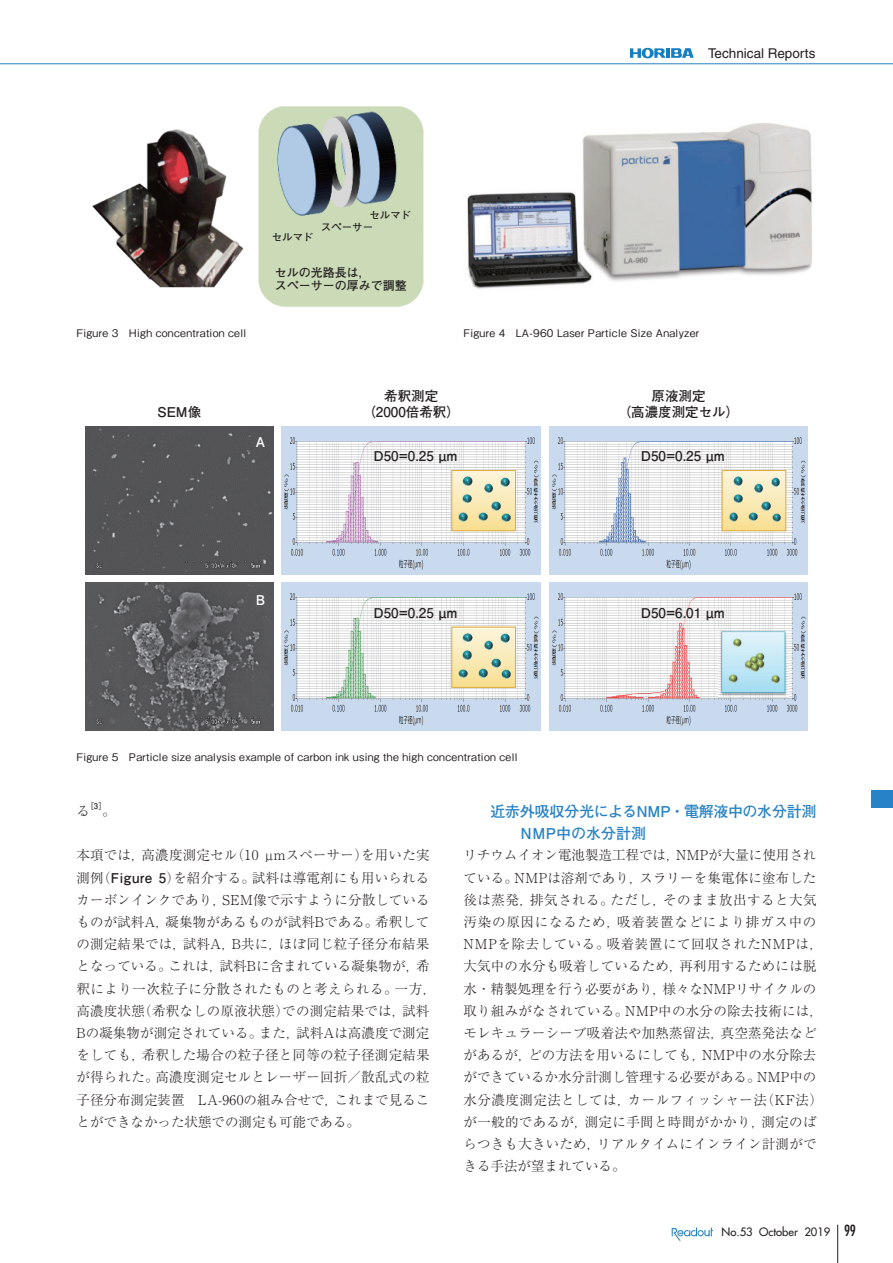
<style>
.page{position:relative;width:893px;height:1263px;background:#fff}
.page>*{position:absolute;margin:0;border:0;box-sizing:border-box;transform-origin:0 0}
.t1{font:700 15px/22.2px "Futo Go B101 Pro";letter-spacing:-.01em;color:#2783c5}
.t2{font:300 13.5px/22.2px "Ryumin Pro";letter-spacing:.015em;color:#231f20}
.t3{font:700 13.5px/16.5px "Futo Go B101 Pro";color:#231f20;text-align:center}
.t4{font:13.5px "Helvetica LT Std";color:#231f20}
.t5{font:700 13.5px "Futo Go B101 Pro";color:#fff}
.t6{font:700 12px/13.5px "Futo Go B101 Pro";color:#231f20}
.t7{font:11.25px "Futura";color:#231f20}
.t8{font:500 10.5px "Gothic BBB Pro";letter-spacing:.03em;color:#231f20}
.t9{font:700 10.5px/12.8px "Futo Go B101 Pro";color:#231f20}
.t10{font:700 7.8px "Futo Go B101 Pro";color:#231f20}
.s1{font-family:"Futo Go B101 Pro";font-weight:700}
.s2{font-stretch:condensed;font-size:15px}
</style>
<div class="page">
<hr style="left:0;top:63px;width:893px;height:1px;background:#2783c5">
<hr style="left:837px;top:1225px;width:1px;height:38px;background:#231f20">
<svg style="left:672px;top:1227px;width:41px;height:14px"></svg>
<svg style="left:630px;top:48px;width:64px;height:10px"></svg>
<img style="left:92px;top:129px;width:152px;height:158px">
<img style="left:258px;top:106px;width:166px;height:201px">
<img style="left:467px;top:123px;width:345px;height:166px">
<img style="left:549px;top:583px;width:259px;height:148px">
<img style="left:549px;top:426px;width:259px;height:148px">
<img style="left:282px;top:583px;width:259px;height:148px">
<img style="left:282px;top:426px;width:259px;height:148px">
<img style="left:719px;top:630px;width:70px;height:67px">
<div style="left:85px;top:426px;width:188px;height:148px;background:#535456"></div>
<img style="left:85px;top:583px;width:188px;height:148px">
<img style="left:453px;top:629px;width:61px;height:57px">
<svg style="left:463px;top:651px;width:9px;height:8px"></svg>
<svg style="left:484px;top:640px;width:8px;height:9px"></svg>
<svg style="left:463px;top:633px;width:9px;height:9px"></svg>
<svg style="left:501px;top:634px;width:8px;height:9px"></svg>
<svg style="left:459px;top:669px;width:9px;height:9px"></svg>
<svg style="left:478px;top:659px;width:32px;height:19px"></svg>
<div style="left:451px;top:627px;width:65px;height:61px;border:1px solid #dcab41"></div>
<img style="left:453px;top:472px;width:61px;height:57px">
<svg style="left:463px;top:494px;width:9px;height:9px"></svg>
<svg style="left:484px;top:484px;width:8px;height:9px"></svg>
<svg style="left:463px;top:477px;width:9px;height:8px"></svg>
<svg style="left:501px;top:477px;width:8px;height:9px"></svg>
<svg style="left:459px;top:513px;width:9px;height:8px"></svg>
<svg style="left:478px;top:502px;width:32px;height:20px"></svg>
<div style="left:451px;top:470px;width:65px;height:61px;border:1px solid #dcab41"></div>
<img style="left:724px;top:472px;width:60px;height:57px">
<svg style="left:733px;top:494px;width:9px;height:9px"></svg>
<svg style="left:754px;top:484px;width:9px;height:9px"></svg>
<svg style="left:733px;top:477px;width:9px;height:8px"></svg>
<svg style="left:771px;top:477px;width:9px;height:9px"></svg>
<svg style="left:729px;top:513px;width:9px;height:8px"></svg>
<svg style="left:749px;top:502px;width:32px;height:20px"></svg>
<div style="left:722px;top:470px;width:64px;height:61px;border:1px solid #dcab41"></div>
<div style="left:872px;top:790px;width:21px;height:17px;background:#2783c5"></div>
<p class="t4" style="left:708px;top:45px;width:109px">Technical Reports</p>
<p class="t9" style="left:321px;top:207px;width:92px;text-indent:49px">セルマドスペーサー</p>
<p class="t9" style="left:272px;top:229px;width:44px">セルマド</p>
<p class="t6" style="left:275px;top:264px;width:134px">セルの光路長は，<br>スペーサーの厚みで調整</p>
<p class="t8" style="left:77px;top:324px;width:171px">Figure 3 High concentration cell</p>
<p class="t8" style="left:463px;top:324px;width:237px">Figure 4 LA-960 Laser Particle Size Analyzer</p>
<p class="t3" style="left:157px;top:402px;width:45px">SEM像</p>
<p class="t5" style="left:256px;top:431px;width:11px">A</p>
<p class="t5" style="left:256px;top:589px;width:11px">B</p>
<p class="t3" style="left:362px;top:386px;width:99px">希釈測定（2000倍希釈）</p>
<p class="t3" style="left:618px;top:386px;width:123px">原液測定<br>（高濃度測定セル）</p>
<p class="t3" style="left:373px;top:446px;width:86px">D50=0.25 µm</p>
<p class="t3" style="left:641px;top:446px;width:86px">D50=0.25 µm</p>
<p class="t3" style="left:373px;top:603px;width:86px">D50=0.25 µm</p>
<p class="t3" style="left:641px;top:603px;width:86px">D50=6.01 µm</p>
<p class="t8" style="left:77px;top:749px;width:442px">Figure 5 Particle size analysis example of carbon ink using the high concentration cell</p>
<p class="t2" style="left:77px;top:799px;width:15px">る</p>
<p class="t10" style="left:86px;top:800px;width:22px">［3］</p>
<p class="t2" style="left:102px;top:799px;width:15px">。</p>
<p class="t2" style="left:77px;top:843px;width:361px">本項では，高濃度測定セル（10 µmスペーサー）を用いた実測例（<span class="s1">Figure 5</span>）を紹介する。試料は導電剤にも用いられるカーボンインクであり，SEM像で示すように分散しているものが試料A，凝集物があるものが試料Bである。希釈しての測定結果では，試料A，B共に，ほぼ同じ粒子径分布結果となっている。これは，試料Bに含まれている凝集物が，希釈により一次粒子に分散されたものと考えられる。一方，高濃度状態（希釈なしの原液状態）での測定結果では，試料<br>Bの凝集物が測定されている。また，試料Aは高濃度で測定をしても，希釈した場合の粒子径と同等の粒子径測定結果が得られた。高濃度測定セルとレーザー回折／散乱式の粒子径分布測定装置　LA-960の組み合せで，これまで見ることができなかった状態での測定も可能である。</p>
<p class="t1" style="left:520px;top:798px;width:298px;text-indent:-30px">近赤外吸収分光によるNMP・電解液中の水分計測<br>NMP中の水分計測</p>
<p class="t2" style="left:463px;top:843px;width:361px">リチウムイオン電池製造工程では，NMPが大量に使用されている。NMPは溶剤であり，スラリーを集電体に塗布した後は蒸発，排気される。ただし，そのまま放出すると大気汚染の原因になるため，吸着装置などにより排ガス中の<br>NMPを除去している。吸着装置にて回収されたNMPは，大気中の水分も吸着しているため，再利用するためには脱水・精製処理を行う必要があり，様々なNMPリサイクルの取り組みがなされている。NMP中の水分の除去技術には，モレキュラーシーブ吸着法や加熱蒸留法，真空蒸発法などがあるが，どの方法を用いるにしても，NMP中の水分除去ができているか水分計測し管理する必要がある。NMP中の水分濃度測定法としては，カールフィッシャー法（KF法）が一般的であるが，測定に手間と時間がかかり，測定のばらつきも大きいため，リアルタイムにインライン計測ができる手法が望まれている。</p>
<p class="t7" style="left:721px;top:1225px;width:136px">No.53 October 2019 <span class="s2">99</span></p>
</div>
